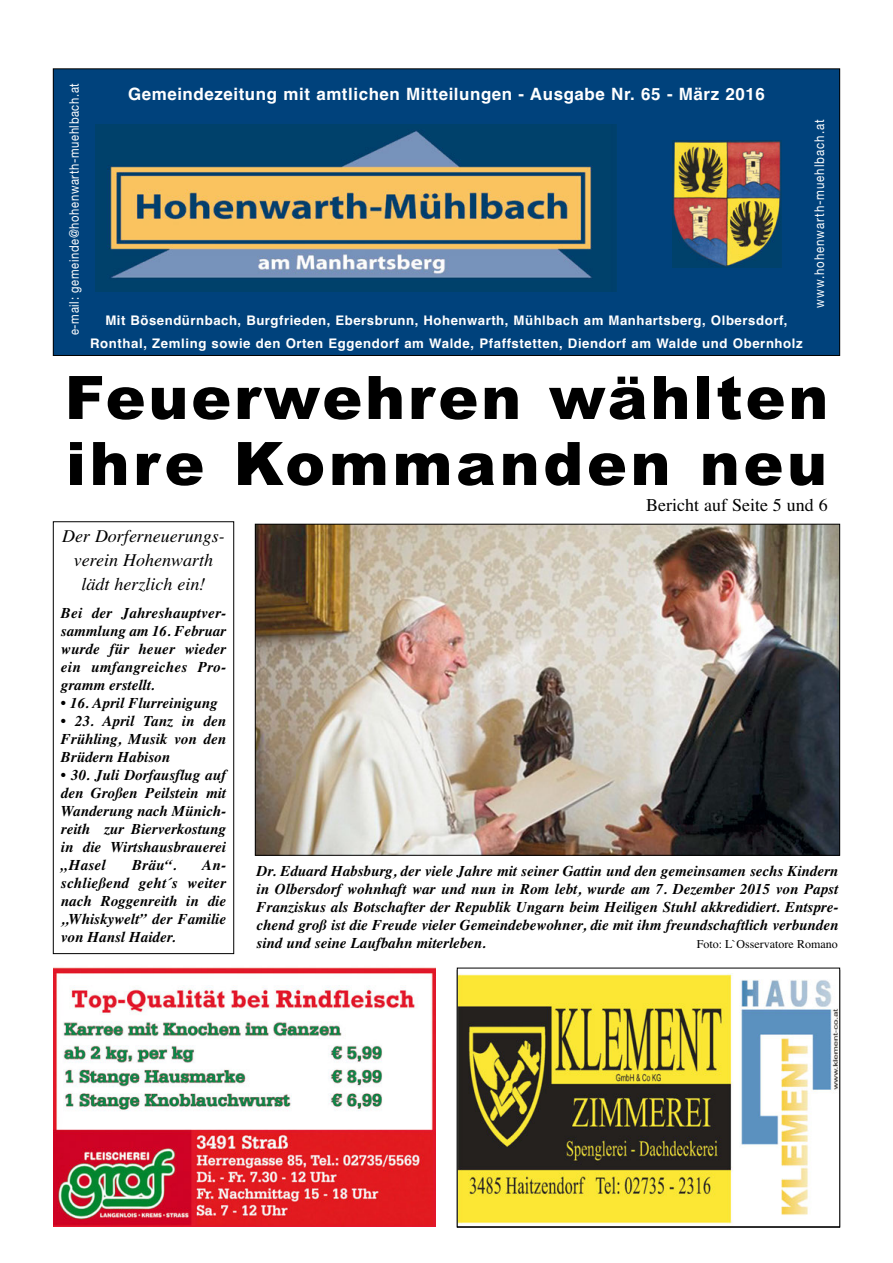
<style>
.page{position:relative;width:893px;height:1263px;background:#fff}
.page>*{position:absolute;margin:0;border:0;box-sizing:border-box;transform-origin:0 0}
.t1{font:900 60px/66px "Arial";letter-spacing:.045em;color:#000}
.t2{font:italic 18px/24px "Times";color:#000;text-align:center}
.t3{font:18px "Times";color:#000}
.t4{font:700 16.95px "Helvetica";letter-spacing:.035em;color:#fff}
.t5{font:italic 700 15px/18px "Times";color:#000;text-align:justify}
.t6{font:13.5px "Helvetica Neue";letter-spacing:.085em;color:#fff;scale:.85 1}
.t7{font:700 13.2px/22.5px "Helvetica";letter-spacing:.04em;color:#fff;text-align:center}
.t8{font:13.2px "Helvetica Neue";letter-spacing:.055em;color:#fff;scale:.85 1}
.t9{font:12px "Times";color:#000}
</style>
<div class="page">
<div style="left:53px;top:69px;width:787px;height:286px;background:#00427c"></div>
<img style="left:95px;top:124px;width:521px;height:168px">
<img style="left:672px;top:141px;width:109px;height:127px">
<img style="left:53px;top:521px;width:787px;height:433px">
<img style="left:53px;top:967px;width:383px;height:260px">
<img style="left:459px;top:973px;width:379px;height:251px">
<div style="left:457px;top:968px;width:383px;height:259px;border:1px solid #000"></div>
<p class="t8" style="left:70px;top:335px;width:298px;rotate:-90deg">e-mail: gemeinde@hohenwarth-muehlbach.at</p>
<p class="t4" style="left:128px;top:87px;width:638px">Gemeindezeitung mit amtlichen Mitteilungen - Ausgabe Nr. 65 - März 2016</p>
<p class="t7" style="left:90px;top:311px;width:714px">Mit Bösendürnbach, Burgfrieden, Ebersbrunn, Hohenwarth, Mühlbach am Manhartsberg, Olbersdorf,<br>Ronthal, Zemling sowie den Orten Eggendorf am Walde, Pfaffstetten, Diendorf am Walde und Obernholz</p>
<p class="t6" style="left:815px;top:308px;width:223px;rotate:-90deg">www.hohenwarth-muehlbach.at</p>
<h1 class="t1" style="left:65px;top:365px;width:765px">Feuerwehren wählten ihre Kommanden neu</h1>
<p class="t3" style="left:646px;top:498px;width:183px">Bericht auf Seite 5 und 6</p>
<p class="t2" style="left:62px;top:525px;width:164px">Der Dorferneuerungs&shy;verein Hohenwarth lädt herzlich ein!</p>
<p class="t5" style="left:61px;top:605px;width:167px">Bei der Jahreshauptver&shy;sammlung am 16. Februar wurde für heuer wieder ein umfangreiches Pro&shy;gramm erstellt.</p>
<p class="t5" style="left:61px;top:695px;width:158px">• 16. April Flurreinigung</p>
<p class="t5" style="left:61px;top:713px;width:167px">• 23. April Tanz in den Frühling, Musik von den Brüdern Habison</p>
<p class="t5" style="left:61px;top:767px;width:167px">• 30. Juli Dorfausflug auf den Großen Peilstein mit Wanderung nach Münich&shy;reith zur Bierverkostung in die Wirtshausbrauerei „Hasel</p>
<p class="t5" style="left:132px;top:857px;width:46px">Bräu“.</p>
<p class="t5" style="left:61px;top:857px;width:167px;text-indent:141px">An&shy;schließend geht´s weiter nach Roggenreith in die ,,Whiskywelt” der Familie von Hansl Haider.</p>
<p class="t5" style="left:257px;top:863px;width:583px">Dr. Eduard Habsburg, der viele Jahre mit seiner Gattin und den gemeinsamen sechs Kindern in Olbersdorf wohnhaft war und nun in Rom lebt, wurde am 7. Dezember 2015 von Papst Franziskus als Botschafter der Republik Ungarn beim Heiligen Stuhl akkredidiert. Entspre&shy;chend groß ist die Freude vieler Gemeindebewohner, die mit ihm freundschaftlich verbunden sind und seine Laufbahn miterleben.</p>
<p class="t9" style="left:697px;top:939px;width:142px">Foto: L`Osservatore Romano</p>
</div>
